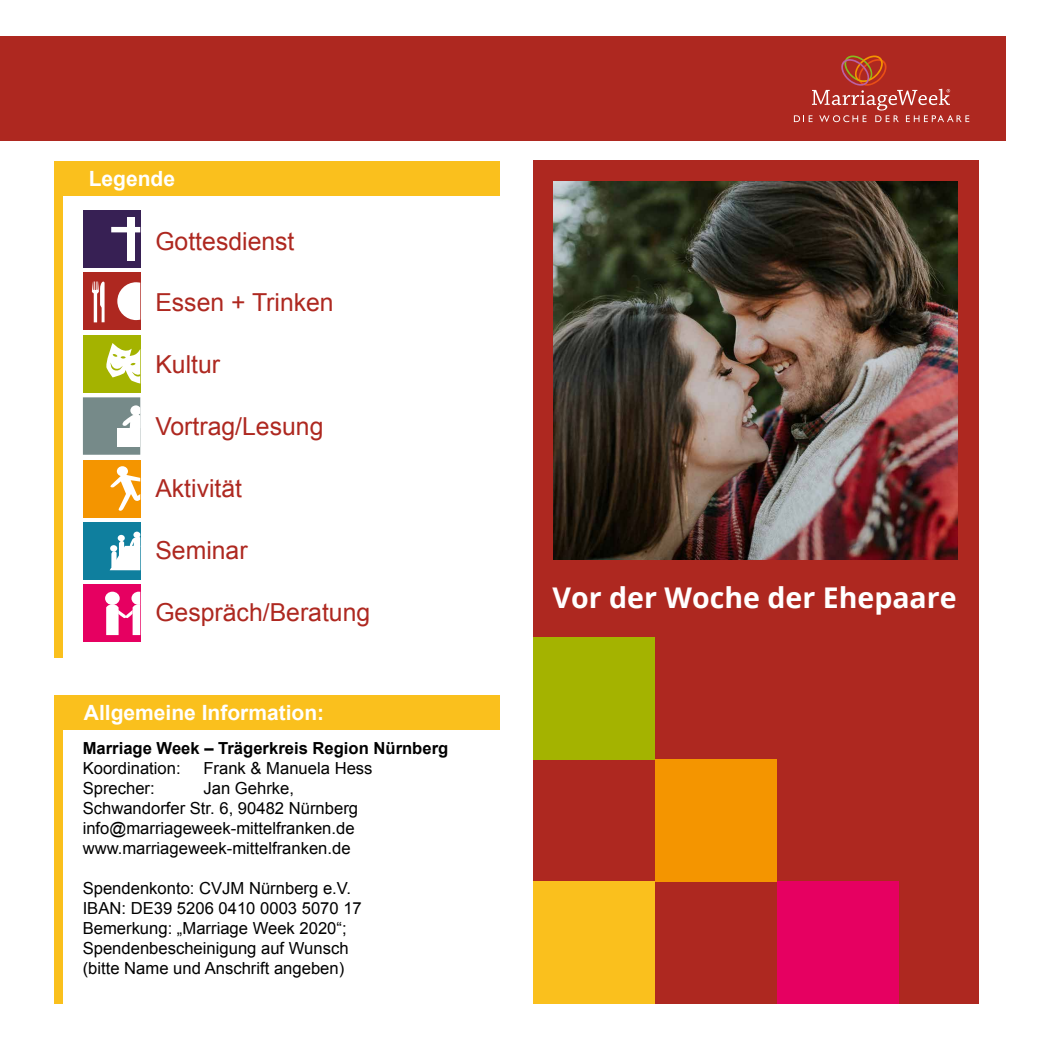
<style>
.page{position:relative;width:1042px;height:1042px;background:#fff}
.page>*{position:absolute;margin:0;border:0;box-sizing:border-box;transform-origin:0 0}
.t1{font:700 28.53px "Open Sans";color:#fff}
.t2{font:24.85px "Arial";color:#ae2820}
.t3{font:700 21px "Arial";color:#fff}
.t4{font:16.62px/19.9px "Arial";color:#000}
.t5{font:700 16.62px "Arial";color:#000}
</style>
<div class="page">
<div style="left:0;top:36px;width:1005px;height:104px;background:#ae2820"></div>
<svg style="left:794px;top:55px;width:175px;height:67px"></svg>
<div style="left:55px;top:161px;width:445px;height:34px;background:#fac01d"></div>
<div style="left:55px;top:715px;width:8px;height:289px;background:#fac01d"></div>
<div style="left:83px;top:210px;width:57px;height:57px;background:#372054"></div>
<div style="left:111px;top:227px;width:29px;height:5px;background:#fff"></div>
<div style="left:128px;top:217px;width:7px;height:43px;background:#fff"></div>
<div style="left:83px;top:272px;width:57px;height:58px;background:#ae2820"></div>
<svg style="left:92px;top:281px;width:13px;height:41px"></svg>
<svg style="left:117px;top:282px;width:23px;height:38px"></svg>
<div style="left:83px;top:460px;width:57px;height:57px;background:#f49500"></div>
<svg style="left:110px;top:466px;width:30px;height:45px"></svg>
<div style="left:83px;top:335px;width:57px;height:57px;background:#a4b300"></div>
<svg style="left:106px;top:343px;width:34px;height:40px"></svg>
<div style="left:83px;top:397px;width:57px;height:58px;background:#768a89"></div>
<div style="left:118px;top:428px;width:22px;height:19px;background:#fff"></div>
<svg style="left:122px;top:405px;width:18px;height:23px"></svg>
<div style="left:83px;top:522px;width:57px;height:57px;background:#0f7f9e"></div>
<svg style="left:110px;top:532px;width:30px;height:38px"></svg>
<div style="left:118px;top:535px;width:7px;height:6px;background:#fff;border-radius:50%"></div>
<div style="left:83px;top:585px;width:57px;height:57px;background:#e60061"></div>
<svg style="left:106px;top:592px;width:34px;height:43px"></svg>
<div style="left:55px;top:194px;width:8px;height:464px;background:#fac01d"></div>
<div style="left:533px;top:161px;width:446px;height:843px;background:#ae2820"></div>
<div style="left:533px;top:637px;width:122px;height:122px;background:#a4b300"></div>
<div style="left:655px;top:759px;width:122px;height:123px;background:#f49500"></div>
<div style="left:777px;top:882px;width:121px;height:122px;background:#e60061"></div>
<div style="left:533px;top:882px;width:122px;height:122px;background:#fac01d"></div>
<div style="left:55px;top:695px;width:445px;height:34px;background:#fac01d"></div>
<img style="left:553px;top:182px;width:405px;height:377px">
<p class="t3" style="left:89px;top:165px;width:88px">Legende</p>
<h2 class="t2" style="left:155px;top:224px;width:141px">Gottesdienst</h2>
<h2 class="t2" style="left:155px;top:286px;width:180px">Essen + Trinken</h2>
<h2 class="t2" style="left:155px;top:348px;width:66px">Kultur</h2>
<h2 class="t2" style="left:155px;top:410px;width:170px">Vortrag/Lesung</h2>
<h2 class="t2" style="left:155px;top:472px;width:88px">Aktivität</h2>
<h2 class="t2" style="left:155px;top:534px;width:94px">Seminar</h2>
<h2 class="t2" style="left:155px;top:596px;width:216px">Gespräch/Beratung</h2>
<p class="t3" style="left:84px;top:698px;width:242px">Allgemeine Information:</p>
<p class="t5" style="left:83px;top:737px;width:367px">Marriage Week – Trägerkreis Region Nürnberg</p>
<p class="t4" style="left:83px;top:758px;width:99px">Koordination:</p>
<p class="t4" style="left:203px;top:758px;width:171px">Frank &amp; Manuela Hess</p>
<p class="t4" style="left:83px;top:778px;width:74px">Sprecher:</p>
<p class="t4" style="left:83px;top:778px;width:277px;text-indent:121px">Jan Gehrke,<br>Schwandorfer Str. 6, 90482 Nürnberg info@marriageweek-mittelfranken.de www.marriageweek-mittelfranken.de</p>
<p class="t4" style="left:83px;top:878px;width:281px">Spendenkonto: CVJM Nürnberg e.V.<br>IBAN: DE39 5206 0410 0003 5070 17<br>Bemerkung: „Marriage Week 2020“; Spendenbescheinigung auf Wunsch (bitte Name und Anschrift angeben)</p>
<h1 class="t1" style="left:552px;top:577px;width:405px">Vor der Woche der Ehepaare</h1>
</div>
